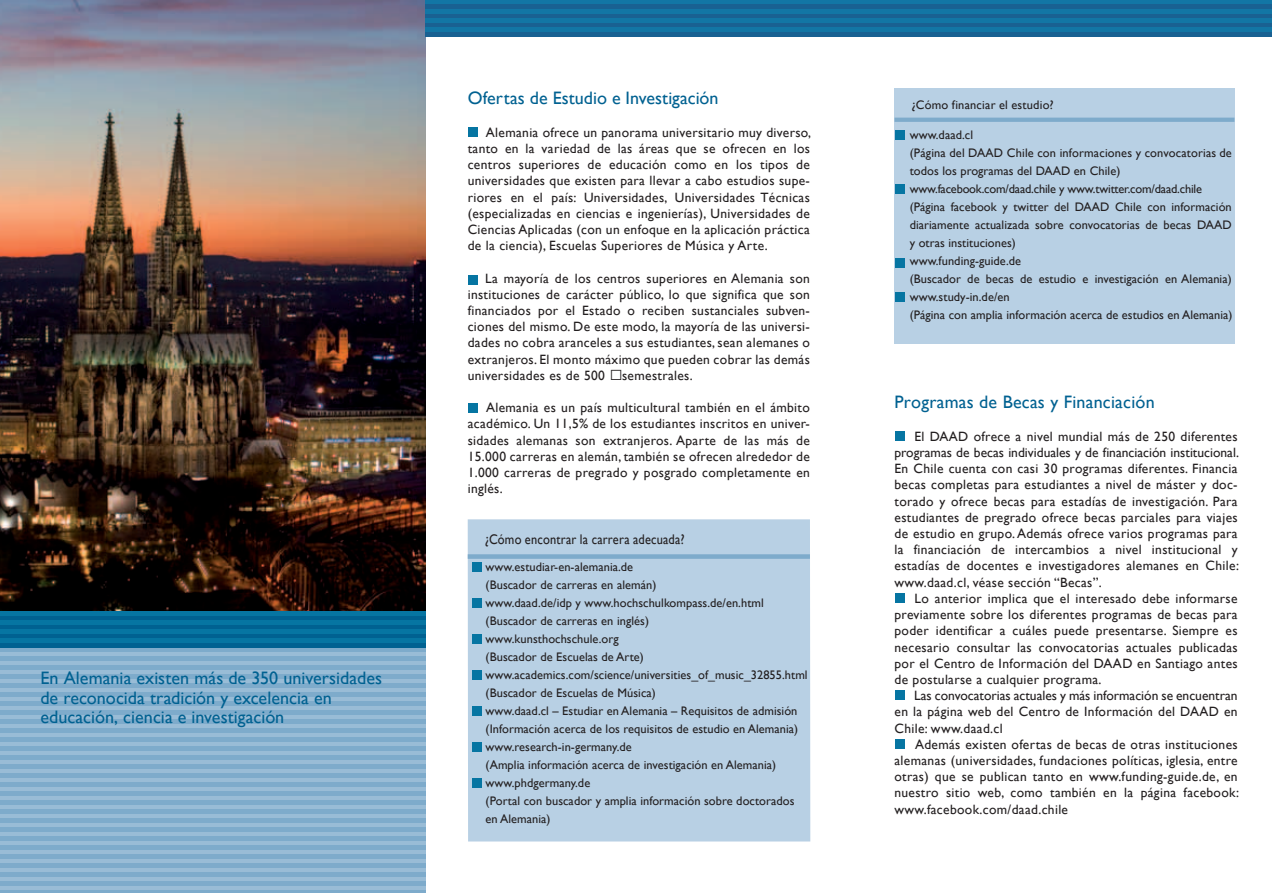
<style>
.page{position:relative;width:1272px;height:893px;background:#fff}
.page>*{position:absolute;margin:0;border:0;box-sizing:border-box;transform-origin:0 0}
.t1{font:18px/19.5px "Gill Sans";letter-spacing:.005em;color:#006191}
.t2{font:13.95px "Gill Sans";letter-spacing:.015em;color:#231f20;scale:.89 1}
.t3{font:13.5px/16.2px "Gill Sans";letter-spacing:.025em;color:#231f20;text-align:justify}
.t4{font:12.3px/18px "Gill Sans";letter-spacing:.005em;color:#231f20}
</style>
<div class="page">
<img style="left:0;top:0;width:425px;height:611px">
<div style="left:0;top:647px;width:425px;height:246px;background:#99bcd6"></div>
<div style="left:0;top:647px;width:425px;height:5px;background:#7eabcb"></div>
<div style="left:0;top:656px;width:425px;height:5px;background:#7eabcb"></div>
<div style="left:0;top:665px;width:425px;height:5px;background:#7eabcb"></div>
<div style="left:0;top:674px;width:425px;height:5px;background:#7eabcb"></div>
<div style="left:0;top:683px;width:425px;height:5px;background:#7eabcb"></div>
<div style="left:0;top:692px;width:425px;height:5px;background:#7eabcb"></div>
<div style="left:0;top:701px;width:425px;height:5px;background:#7eabcb"></div>
<div style="left:0;top:710px;width:425px;height:5px;background:#7eabcb"></div>
<div style="left:0;top:719px;width:425px;height:5px;background:#7eabcb"></div>
<div style="left:0;top:728px;width:425px;height:5px;background:#7eabcb"></div>
<div style="left:0;top:737px;width:425px;height:5px;background:#7eabcb"></div>
<div style="left:0;top:746px;width:425px;height:5px;background:#7eabcb"></div>
<div style="left:0;top:755px;width:425px;height:5px;background:#7eabcb"></div>
<div style="left:0;top:764px;width:425px;height:5px;background:#7eabcb"></div>
<div style="left:0;top:773px;width:425px;height:5px;background:#7eabcb"></div>
<div style="left:0;top:782px;width:425px;height:5px;background:#7eabcb"></div>
<div style="left:0;top:791px;width:425px;height:5px;background:#7eabcb"></div>
<div style="left:0;top:800px;width:425px;height:5px;background:#7eabcb"></div>
<div style="left:0;top:809px;width:425px;height:5px;background:#7eabcb"></div>
<div style="left:0;top:818px;width:425px;height:5px;background:#7eabcb"></div>
<div style="left:0;top:827px;width:425px;height:5px;background:#7eabcb"></div>
<div style="left:0;top:836px;width:425px;height:5px;background:#7eabcb"></div>
<div style="left:0;top:845px;width:425px;height:5px;background:#7eabcb"></div>
<div style="left:0;top:854px;width:425px;height:5px;background:#7eabcb"></div>
<div style="left:0;top:863px;width:425px;height:5px;background:#7eabcb"></div>
<div style="left:0;top:872px;width:425px;height:5px;background:#7eabcb"></div>
<div style="left:0;top:881px;width:425px;height:5px;background:#7eabcb"></div>
<hr style="left:0;top:890px;width:425px;height:3px;background:#7eabcb">
<svg style="left:0;top:615px;width:425px;height:32px;background:#016594"></svg>
<hr style="left:0;top:611px;width:425px;height:4px;background:#0675a2">
<hr style="left:0;top:620px;width:425px;height:4px;background:#0675a2">
<hr style="left:0;top:629px;width:425px;height:4px;background:#0675a2">
<hr style="left:0;top:638px;width:425px;height:4px;background:#0675a2">
<hr style="left:425px;top:0;width:845px;height:4px;background:#1276a5">
<div style="left:425px;top:4px;width:845px;height:32px;background:#196192"></div>
<div style="left:425px;top:27px;width:845px;height:5px;background:#1276a5"></div>
<div style="left:425px;top:18px;width:845px;height:5px;background:#1276a5"></div>
<hr style="left:425px;top:9px;width:845px;height:4px;background:#1276a5">
<div style="left:468px;top:128px;width:9px;height:9px;background:#0675a2"></div>
<div style="left:468px;top:275px;width:9px;height:9px;background:#0675a2"></div>
<div style="left:468px;top:403px;width:9px;height:10px;background:#0675a2"></div>
<div style="left:467px;top:519px;width:343px;height:322px;background:#b8d0e4"></div>
<div style="left:467px;top:554px;width:343px;height:5px;background:#7eabcb"></div>
<div style="left:472px;top:563px;width:9px;height:9px;background:#0675a2"></div>
<div style="left:472px;top:599px;width:9px;height:9px;background:#0675a2"></div>
<div style="left:472px;top:635px;width:9px;height:9px;background:#0675a2"></div>
<div style="left:472px;top:671px;width:9px;height:9px;background:#0675a2"></div>
<div style="left:472px;top:707px;width:9px;height:9px;background:#0675a2"></div>
<div style="left:472px;top:743px;width:9px;height:9px;background:#0675a2"></div>
<div style="left:472px;top:779px;width:9px;height:9px;background:#0675a2"></div>
<div style="left:894px;top:88px;width:340px;height:256px;background:#b8d0e4"></div>
<hr style="left:894px;top:118px;width:340px;height:4px;background:#7eabcb">
<div style="left:895px;top:131px;width:9px;height:9px;background:#0675a2"></div>
<div style="left:895px;top:185px;width:9px;height:9px;background:#0675a2"></div>
<div style="left:895px;top:258px;width:9px;height:10px;background:#0675a2"></div>
<div style="left:895px;top:293px;width:9px;height:9px;background:#0675a2"></div>
<div style="left:895px;top:432px;width:9px;height:9px;background:#0675a2"></div>
<div style="left:895px;top:593px;width:9px;height:10px;background:#0675a2"></div>
<div style="left:895px;top:691px;width:9px;height:9px;background:#0675a2"></div>
<div style="left:895px;top:739px;width:9px;height:10px;background:#0675a2"></div>
<h1 class="t1" style="left:40px;top:668px;width:343px">En Alemania existen más de 350 universidades de reconocida tradición y excelencia en educación, ciencia e investigación</h1>
<h1 class="t1" style="left:467px;top:88px;width:252px">Ofertas de Estudio e Investigación</h1>
<p class="t3" style="left:467px;top:124px;width:345px;text-indent:18px">Alemania ofrece un panorama universitario muy diverso, tanto en la variedad de las áreas que se ofrecen en los centros superiores de educación como en los tipos de universidades que existen para llevar a cabo estudios supe&shy;riores en el país: Universidades, Universidades Técnicas (especializadas en ciencias e ingenierías), Universidades de Ciencias Aplicadas (con un enfoque en la aplicación práctica de la ciencia), Escuelas Superiores de Música y Arte.</p>
<p class="t3" style="left:467px;top:270px;width:344px;text-indent:17px">La mayoría de los centros superiores en Alemania son instituciones de carácter público, lo que significa que son financiados por el Estado o reciben sustanciales subven&shy;ciones del mismo. De este modo, la mayoría de las universi&shy;dades no cobra aranceles a sus estudiantes, sean alemanes o extranjeros. El monto máximo que pueden cobrar las demás universidades es de 500</p>
<p class="t3" style="left:622px;top:367px;width:72px">semestrales.</p>
<p class="t3" style="left:467px;top:399px;width:344px;text-indent:18px">Alemania es un país multicultural también en el ámbito académico. Un 11,5% de los estudiantes inscritos en univer&shy;sidades alemanas son extranjeros. Aparte de las más de 15.000 carreras en alemán, también se ofrecen alrededor de 1.000 carreras de pregrado y posgrado completamente en inglés.</p>
<p class="t2" style="left:484px;top:531px;width:226px">¿Cómo encontrar la carrera adecuada?</p>
<p class="t4" style="left:485px;top:557px;width:323px">www.estudiar-en-alemania.de<br>(Buscador de carreras en alemán)<br>www.daad.de/idp y www.hochschulkompass.de/en.html (Buscador de carreras en inglés)<br>www.kunsthochschule.org<br>(Buscador de Escuelas de Arte) www.academics.com/science/universities_of_music_32855.html (Buscador de Escuelas de Música)<br>www.daad.cl – Estudiar en Alemania – Requisitos de admisión (Información acerca de los requisitos de estudio en Alemania) www.research-in-germany.de<br>(Amplia información acerca de investigación en Alemania) www.phdgermany.de<br>(Portal con buscador y amplia información sobre doctorados en Alemania)</p>
<p class="t4" style="left:911px;top:95px;width:144px">¿Cómo financiar el estudio?</p>
<p class="t4" style="left:909px;top:126px;width:324px">www.daad.cl<br>(Página del DAAD Chile con informaciones y convocatorias de todos los programas del DAAD en Chile) www.facebook.com/daad.chile y www.twitter.com/daad.chile (Página facebook y twitter del DAAD Chile con información diariamente actualizada sobre convocatorias de becas DAAD y otras instituciones)<br>www.funding-guide.de<br>(Buscador de becas de estudio e investigación en Alemania) www.study-in.de/en<br>(Página con amplia información acerca de estudios en Alemania)</p>
<h1 class="t1" style="left:894px;top:392px;width:262px">Programas de Becas y Financiación</h1>
<p class="t3" style="left:894px;top:428px;width:346px;text-indent:20px">El DAAD ofrece a nivel mundial más de 250 diferentes programas de becas individuales y de financiación institucional.<br>En Chile cuenta con casi 30 programas diferentes. Financia becas completas para estudiantes a nivel de máster y doc&shy;torado y ofrece becas para estadías de investigación. Para estudiantes de pregrado ofrece becas parciales para viajes de estudio en grupo. Además ofrece varios programas para la financiación de intercambios a nivel institucional y estadías de docentes e investigadores alemanes en Chile: www.daad.cl, véase sección “Becas”.</p>
<p class="t3" style="left:894px;top:590px;width:344px;text-indent:20px">Lo anterior implica que el interesado debe informarse previamente sobre los diferentes programas de becas para poder identificar a cuáles puede presentarse. Siempre es necesario consultar las convocatorias actuales publicadas por el Centro de Información del DAAD en Santiago antes de postularse a cualquier programa.</p>
<p class="t3" style="left:894px;top:687px;width:344px;text-indent:20px">Las convocatorias actuales y más información se encuentran en la página web del Centro de Información del DAAD en Chile: www.daad.cl</p>
<p class="t3" style="left:894px;top:736px;width:346px;text-indent:21px">Además existen ofertas de becas de otras instituciones alemanas (universidades, fundaciones políticas, iglesia, entre otras) que se publican tanto en www.funding-guide.de, en nuestro sitio web, como también en la página facebook: www.facebook.com/daad.chile</p>
</div>
